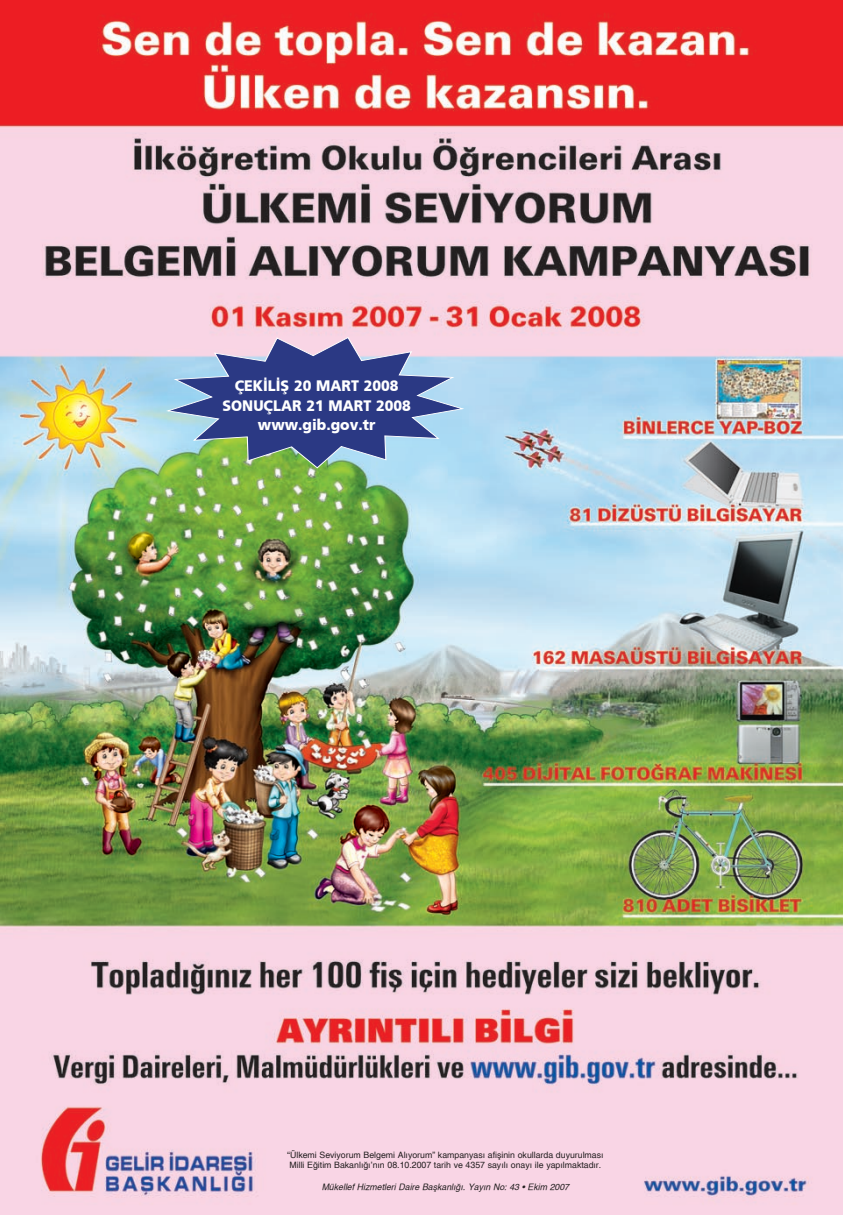
<style>
.page{position:relative;width:843px;height:1215px;background:#fff}
.page>*{position:absolute;margin:0;border:0;box-sizing:border-box;transform-origin:0 0}
.t1{font:900 15.14px/19.2px "Frutiger";color:#fff;text-align:center;scale:.94 1}
.t2{font:8.75px/10.5px "Helvetica Plain";color:#231f20}
.t3{font:italic 8.75px "Helvetica";color:#231f20}
</style>
<div class="page">
<img style="left:0;top:0;width:843px;height:1214px">
<svg style="left:166px;top:337px;width:297px;height:131px"></svg>
<h1 class="t1" style="left:222px;top:376px;width:202px">ÇEK‹L‹fi 20 MART 2008<br>SONUÇLAR 21 MART 2008 www.gib.gov.tr</h1>
<p class="t2" style="left:287px;top:1149px;width:318px">“Ülkemi Seviyorum Belgemi Al›yorum” kampanyas› afiflinin okullarda duyurulmas›<br>Milli E¤itim Bakanl›¤›’n›n 08.10.2007 tarih ve 4357 say›l› onay› ile yap›lmaktad›r.</p>
<p class="t3" style="left:322px;top:1181px;width:249px">Mükellef Hizmetleri Daire Baflkanl›¤›. Yay›n No: 43 • Ekim 2007</p>
</div>
